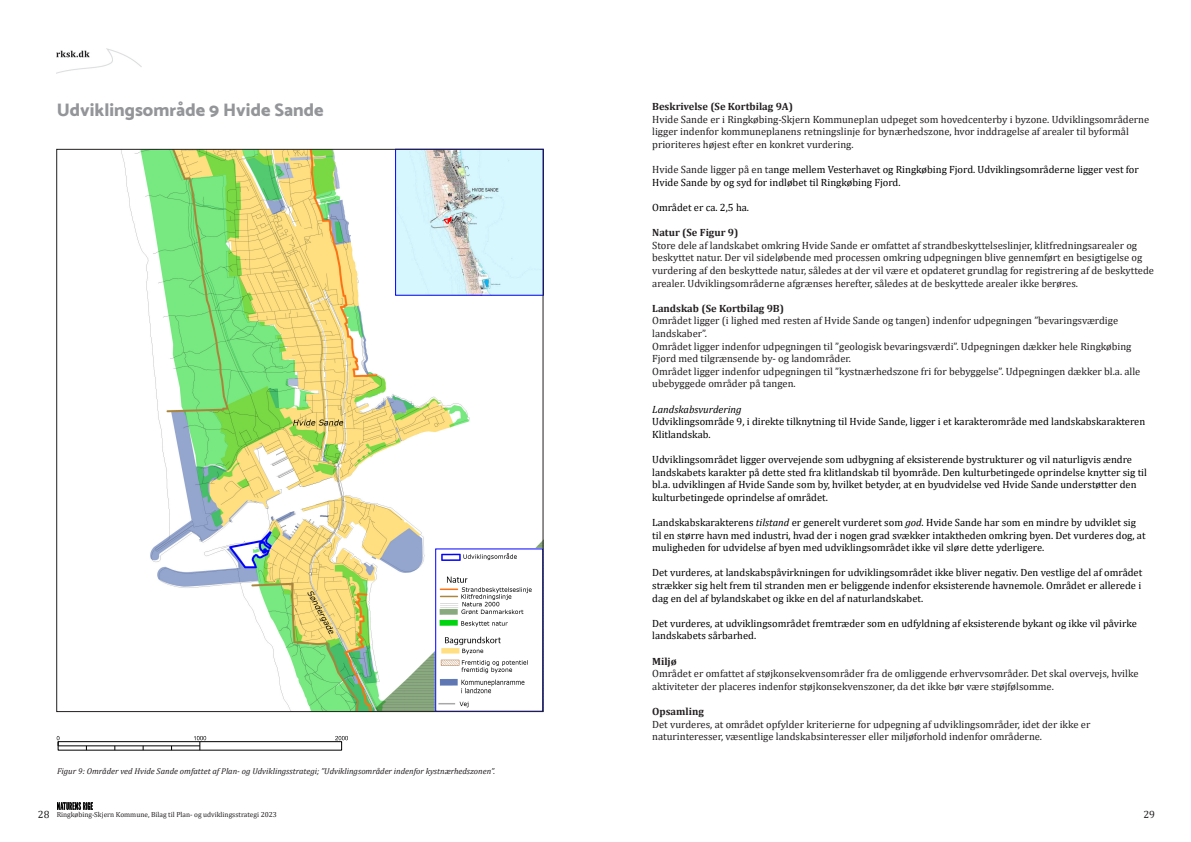
<style>
.page{position:relative;width:1191px;height:842px;background:#fff}
.page>*{position:absolute;margin:0;border:0;box-sizing:border-box;transform-origin:0 0}
.Overskrift_-_bilag_b{font:800 18px "Catamaran";color:#939598}
.Brødtekst{font:10.5px/12.6px "Cambria";color:#231f20}
.Brødtekst-2{font:10.5px/12.6px "Cambria";color:#000}
.Overskrift_3{font:700 10.5px "Cambria";color:#231f20}
.Brødtekst-3{font:italic 10.5px "Cambria";color:#000}
.Billedtekst{font:italic 8.5px "Cambria";color:#231f20}
.t1{font:7.3px "Cambria";color:#231f20}
.s1{color:#231f20}
.s2{font-style:italic}
.s3{font-size:10.5px}
</style>
<div class="page">
<img style="left:57px;top:802px;width:36px;height:7px">
<img style="left:57px;top:48px;width:84px;height:25px">
<img style="left:56px;top:149px;width:485px;height:562px">
<img style="left:437px;top:551px;width:104px;height:158px">
<div style="left:435px;top:549px;width:108px;height:162px;border:1px solid #00f"></div>
<div style="left:58px;top:741px;width:284px;height:9px;border:1px solid #000"></div>
<hr style="left:58px;top:746px;width:142px;height:1px;background:#000">
<svg style="left:57px;top:736px;width:2px;height:10px"></svg>
<svg style="left:194px;top:736px;width:12px;height:14px"></svg>
<svg style="left:335px;top:736px;width:13px;height:4px"></svg>
<img style="left:397px;top:151px;width:144px;height:143px">
<svg style="left:442px;top:216px;width:10px;height:8px"></svg>
<p class="Overskrift_-_bilag_b" style="left:57px;top:99px;width:268px">Udviklingsområde 9 Hvide Sande</p>
<p class="Overskrift_3" style="left:652px;top:99px;width:142px">Beskrivelse (Se Kortbilag 9A)</p>
<p class="Brødtekst" style="left:652px;top:113px;width:498px">Hvide Sande er i Ringkøbing-Skjern Kommuneplan udpeget som hovedcenterby i byzone. Udviklingsområderne ligger indenfor kommuneplanens retningslinje for bynærhedszone, hvor inddragelse af arealer til byformål prioriteres højest efter en konkret vurdering.</p>
<p class="Brødtekst-2" style="left:652px;top:163px;width:488px"><span class="s1">Hvide Sande ligger på en ta</span>nge mellem Vesterhavet og Ringkøbing Fjord. Udviklingsområderne ligger vest for<br>Hvide Sande by og syd for indløbet til Ringkøbing Fjord.</p>
<p class="Brødtekst-2" style="left:652px;top:201px;width:98px">Området er ca. 2,5 ha.</p>
<p class="Overskrift_3" style="left:652px;top:225px;width:88px">Natur (Se Figur 9)</p>
<p class="Brødtekst" style="left:652px;top:239px;width:503px">Store dele af landskabet omkring Hvide Sande er omfattet af strandbeskyttelseslinjer, klitfredningsarealer og beskyttet natur. Der vil sideløbende med processen omkring udpegningen blive gennemført en besigtigelse og vurdering af den beskyttede natur, således at der vil være et opdateret grundlag for registrering af de beskyttede arealer. Udviklingsområderne afgrænses herefter, således at de beskyttede arealer ikke berøres.</p>
<p class="Overskrift_3" style="left:652px;top:301px;width:133px">Landskab (Se Kortbilag 9B)</p>
<p class="Brødtekst" style="left:652px;top:314px;width:467px">Området ligger (i lighed med resten af Hvide Sande og tangen) indenfor udpegningen ”bevaringsværdige landskaber”.</p>
<p class="Brødtekst" style="left:652px;top:340px;width:481px">Området ligger indenfor udpegningen til ”geologisk bevaringsværdi”. Udpegningen dækker hele Ringkøbing<br>Fjord med tilgrænsende by- og landområder.</p>
<p class="Brødtekst" style="left:652px;top:365px;width:490px">Området ligger indenfor udpegningen til ”kystnærhedszone fri for bebyggelse”. Udpegningen dækker bl.a. alle ubebyggede områder på tangen.</p>
<p class="Brødtekst-3" style="left:652px;top:402px;width:91px">Landskabsvurdering</p>
<p class="Brødtekst-2" style="left:652px;top:415px;width:494px">Udviklingsområde 9, i direkte tilknytning til Hvide Sande, ligger i et karakterområde med landskabskarakteren<br>Klitlandskab.</p>
<p class="Brødtekst-2" style="left:652px;top:453px;width:496px">Udviklingsområdet ligger overvejende som udbygning af eksisterende bystrukturer og vil naturligvis ændre landskabets karakter på dette sted fra klitlandskab til byområde. Den kulturbetingede oprindelse knytter sig til bl.a. udviklingen af Hvide Sande som by, hvilket betyder, at en byudvidelse ved Hvide Sande understøtter den kulturbetingede oprindelse af området.</p>
<p class="Brødtekst-2" style="left:652px;top:516px;width:495px">Landskabskarakterens <span class="s2">tilstand</span> er generelt vurderet som <span class="s2">god</span>. Hvide Sande har som en mindre by udviklet sig til en større havn med industri, hvad der i nogen grad svækker intaktheden omkring byen. Det vurderes dog, at muligheden for udvidelse af byen med udviklingsområdet ikke vil sløre dette yderligere.</p>
<p class="Brødtekst-2" style="left:652px;top:566px;width:491px;text-align:justify">Det vurderes, at landskabspåvirkningen for udviklingsområdet ikke bliver negativ. Den vestlige del af området strækker sig helt frem til stranden men er beliggende indenfor eksisterende havnemole. Området er allerede i dag en del af bylandskabet og ikke en del af naturlandskabet.</p>
<p class="Brødtekst-2" style="left:652px;top:617px;width:486px">Det vurderes, at udviklingsområdet fremtræder som en udfyldning af eksisterende bykant og ikke vil påvirke landskabets sårbarhed.</p>
<p class="Overskrift_3" style="left:652px;top:654px;width:26px">Miljø</p>
<p class="Brødtekst" style="left:652px;top:667px;width:488px">Området er omfattet af støjkonsekvensområder fra de omliggende erhvervsområder. Det skal overvejs, hvilke aktiviteter der placeres indenfor støjkonsekvenszoner, da det ikke bør være støjfølsomme.</p>
<p class="Overskrift_3" style="left:652px;top:704px;width:53px">Opsamling</p>
<p class="Brødtekst" style="left:652px;top:718px;width:440px">Det vurderes, at området opfylder kriterierne for udpegning af udviklingsområder, idet der ikke er naturinteresser, væsentlige landskabsinteresser eller miljøforhold indenfor områderne.</p>
<p class="Billedtekst" style="left:57px;top:765px;width:439px">Figur 9: Områder ved Hvide Sande omfattet af Plan- og Udviklingsstrategi; ”Udviklingsområder indenfor kystnærhedszonen”.</p>
<p class="t1" style="left:38px;top:810px;width:240px"><span class="s3">28</span> Ringkøbing-Skjern Kommune, Bilag til Plan- og udviklingsstrategi 2023</p>
<p class="Brødtekst" style="left:1143px;top:807px;width:13px">29</p>
</div>
